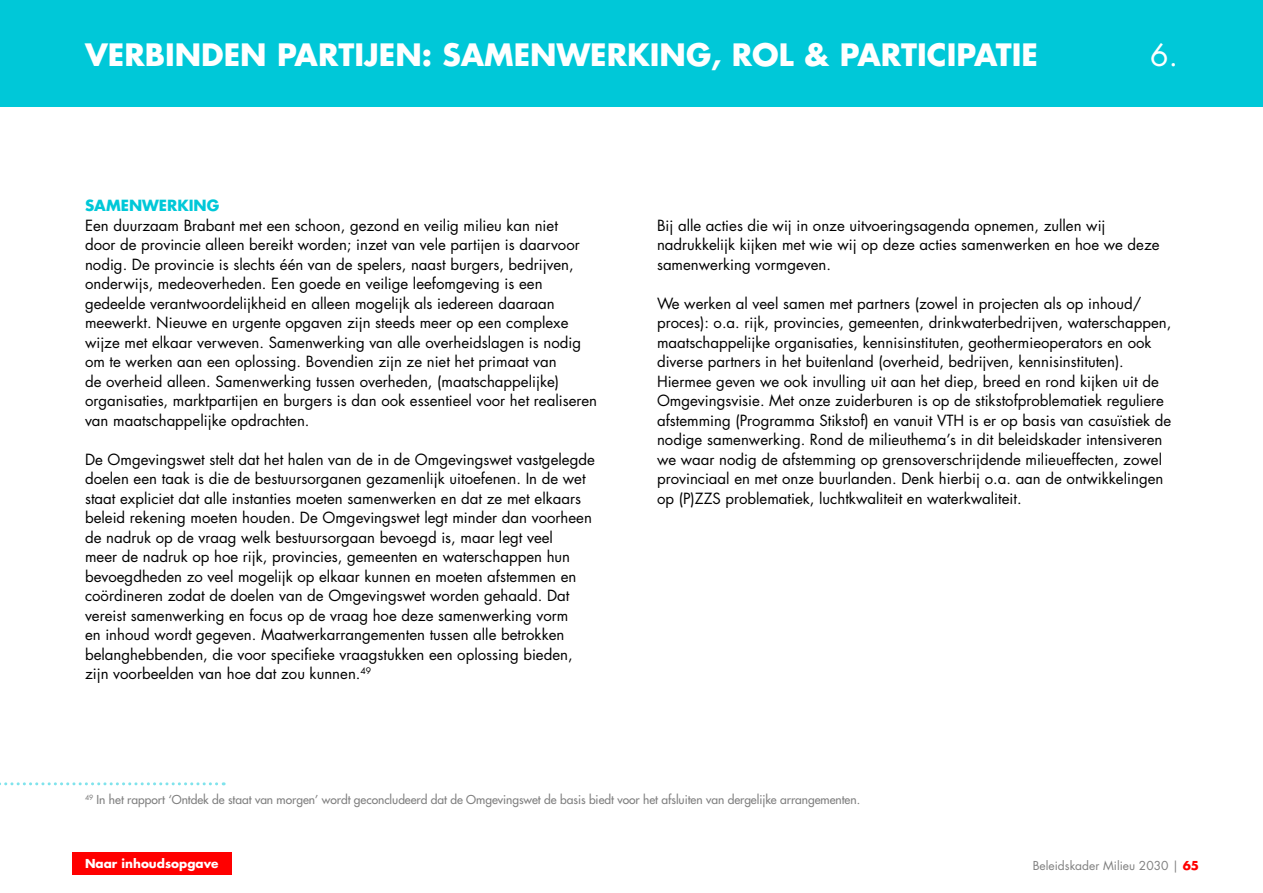
<style>
.page{position:relative;width:1263px;height:893px;background:#fff}
.page>*{position:absolute;margin:0;border:0;box-sizing:border-box;transform-origin:0 0}
.KOP_HS_vervolg{font:700 30px "Futura Std";color:#fff}
.KOP_HS_vervolg-2{font:30px "Futura Std";color:#fff}
.PLATTE_TEKST{font:15px/19.5px "Futura Std";color:#000}
.t1{font:700 15px "Futura Std";color:#00c8d8}
.Hyperlink_Bronvermel{font:500 12px "Futura Std";letter-spacing:-.005em;color:#808080}
.t2{font:12px "Futura Std";color:#808080}
.t3{font:700 12px "Futura Std";color:#fff}
.s1{font-weight:700;color:#f00}
</style>
<div class="page">
<div style="left:72px;top:852px;width:159px;height:22px;background:#f00"></div>
<div style="left:0;top:0;width:1263px;height:106px;background:#00c8d8"></div>
<svg style="left:0;top:782px;width:224px;height:3px"></svg>
<p class="KOP_HS_vervolg" style="left:85px;top:34px;width:954px">VERBINDEN PARTIJEN: SAMENWERKING, ROL &amp; PARTICIPATIE</p>
<p class="KOP_HS_vervolg-2" style="left:1150px;top:35px;width:29px">6.</p>
<h1 class="t1" style="left:85px;top:196px;width:136px">SAMENWERKING</h1>
<p class="PLATTE_TEKST" style="left:85px;top:216px;width:514px">Een duurzaam Brabant met een schoon, gezond en veilig milieu kan niet<br>door de provincie alleen bereikt worden; inzet van vele partijen is daarvoor nodig. De provincie is slechts één van de spelers, naast burgers, bedrijven, onderwijs, medeoverheden. Een goede en veilige leefomgeving is een gedeelde verantwoordelijkheid en alleen mogelijk als iedereen daaraan meewerkt. Nieuwe en urgente opgaven zijn steeds meer op een complexe wijze met elkaar verweven. Samenwerking van alle overheidslagen is nodig om te werken aan een oplossing. Bovendien zijn ze niet het primaat van<br>de overheid alleen. Samenwerking tussen overheden, (maatschappelijke) organisaties, marktpartijen en burgers is dan ook essentieel voor het realiseren van maatschappelijke opdrachten.</p>
<p class="PLATTE_TEKST" style="left:85px;top:450px;width:511px">De Omgevingswet stelt dat het halen van de in de Omgevingswet vastgelegde doelen een taak is die de bestuursorganen gezamenlijk uitoefenen. In de wet staat expliciet dat alle instanties moeten samenwerken en dat ze met elkaars beleid rekening moeten houden. De Omgevingswet legt minder dan voorheen de nadruk op de vraag welk bestuursorgaan bevoegd is, maar legt veel<br>meer de nadruk op hoe rijk, provincies, gemeenten en waterschappen hun bevoegdheden zo veel mogelijk op elkaar kunnen en moeten afstemmen en coördineren zodat de doelen van de Omgevingswet worden gehaald. Dat vereist samenwerking en focus op de vraag hoe deze samenwerking vorm<br>en inhoud wordt gegeven. Maatwerkarrangementen tussen alle betrokken belanghebbenden, die voor specifieke vraagstukken een oplossing bieden, zijn voorbeelden van hoe dat zou kunnen.<sup>49</sup></p>
<p class="PLATTE_TEKST" style="left:657px;top:216px;width:504px">Bij alle acties die wij in onze uitvoeringsagenda opnemen, zullen wij nadrukkelijk kijken met wie wij op deze acties samenwerken en hoe we deze samenwerking vormgeven.</p>
<p class="PLATTE_TEKST" style="left:657px;top:294px;width:516px">We werken al veel samen met partners (zowel in projecten als op inhoud/ proces): o.a. rijk, provincies, gemeenten, drinkwaterbedrijven, waterschappen, maatschappelijke organisaties, kennisinstituten, geothermieoperators en ook diverse partners in het buitenland (overheid, bedrijven, kennisinstituten).<br>Hiermee geven we ook invulling uit aan het diep, breed en rond kijken uit de Omgevingsvisie. Met onze zuiderburen is op de stikstofproblematiek reguliere afstemming (Programma Stikstof) en vanuit VTH is er op basis van casuïstiek de nodige samenwerking. Rond de milieuthema’s in dit beleidskader intensiveren we waar nodig de afstemming op grensoverschrijdende milieueffecten, zowel provinciaal en met onze buurlanden. Denk hierbij o.a. aan de ontwikkelingen op (P)ZZS problematiek, luchtkwaliteit en waterkwaliteit.</p>
<p class="Hyperlink_Bronvermel" style="left:85px;top:792px;width:776px"><sup>49</sup> In het rapport ‘Ontdek de staat van morgen’ wordt geconcludeerd dat de Omgevingswet de basis biedt voor het afsluiten van dergelijke arrangementen.</p>
<p class="t3" style="left:85px;top:855px;width:135px">Naar inhoudsopgave</p>
<p class="t2" style="left:1033px;top:857px;width:168px">Beleidskader Milieu 2030 | <span class="s1">65</span></p>
</div>
